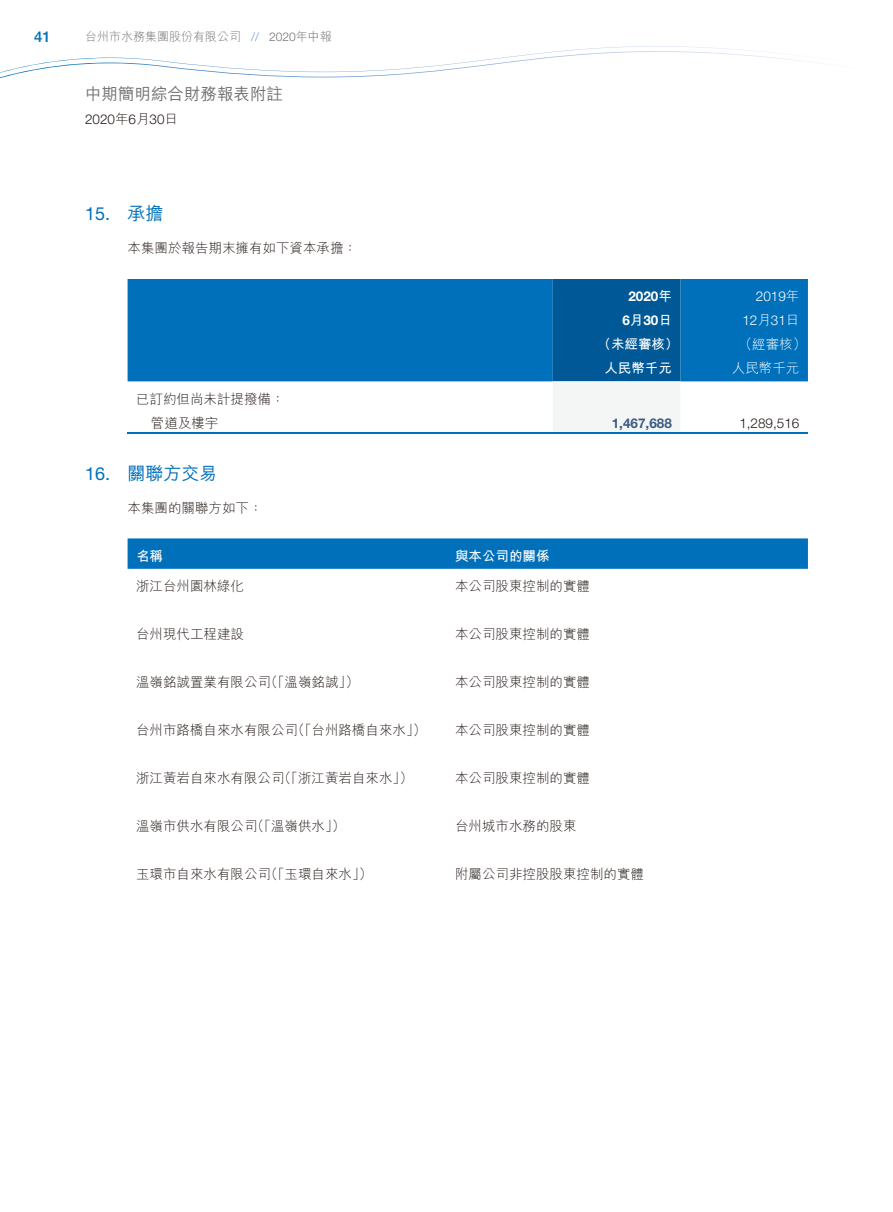
<style>
.page{position:relative;width:893px;height:1212px;background:#fff}
.page>*{position:absolute;margin:0;border:0;box-sizing:border-box;transform-origin:0 0}
.t1{font:18px "M Hei HK Medium E Ten B5 H";color:#0070bb}
.t2{font:18px "Helvetica Neue LT Std";color:#0070bb}
.t3{font:16.5px "M Hei HK Medium E Ten B5 H";color:#717171}
.t4{font:500 15px "Helvetica Neue LT Std";color:#0070bb}
.t5{font:13.5px/24px "M Hei HK Light E Ten B5 H";color:#231916}
.t6{font:13.5px "M Hei HK Bold E Ten B5 H";color:#fff}
.t7{font:300 13.5px "Helvetica Neue LT Std";color:#231916}
.t8{font:300 13.5px/24px "Helvetica Neue LT Std";color:#fff;text-align:right}
.t9{font:700 13.5px/24px "Helvetica Neue LT Std";color:#fff;text-align:center}
.t10{font:13.5px "M Hei HK Light E Ten B5 H";color:#fff}
.t11{font:700 13.5px "Helvetica Neue LT Std";color:#3c5c83}
.t12{font:12px "M Hei HK Light E Ten B5 H";color:#717171}
.s1{font-family:"Helvetica Neue LT Std";font-weight:300;color:#6594ce}
.s2{font-family:"Helvetica Neue LT Std";font-weight:300}
.s3{font-family:"M Hei HK Light E Ten B5 H";font-weight:400}
.s4{font-family:"M Hei HK Medium E Ten B5 H"}
.s5{font-family:"M Hei HK Bold E Ten B5 H";font-weight:400}
.s6{font-family:"Helvetica Neue LT Std"}
</style>
<div class="page">
<svg style="left:0;top:46px;width:816px;height:33px"></svg>
<div style="left:128px;top:279px;width:680px;height:102px;background:#0070bb"></div>
<svg style="left:553px;top:279px;width:127px;height:153px"></svg>
<hr style="left:128px;top:432px;width:425px;height:2px;background:#0070bb">
<hr style="left:553px;top:432px;width:127px;height:2px;background:#0070bb">
<hr style="left:680px;top:432px;width:128px;height:2px;background:#0070bb">
<div style="left:128px;top:538px;width:680px;height:31px;background:#0070bb"></div>
<p class="t4" style="left:34px;top:31px;width:18px">41</p>
<p class="t12" style="left:85px;top:32px;width:248px">台州市水務集團股份有限公司 <span class="s1">//</span> <span class="s2">2020</span>年中報</p>
<p class="t3" style="left:85px;top:87px;width:199px">中期簡明綜合財務報表附註</p>
<p class="t7" style="left:85px;top:115px;width:95px">2020<span class="s3">年</span>6<span class="s3">月</span>30<span class="s3">日</span></p>
<h1 class="t2" style="left:85px;top:203px;width:80px">15. <span class="s4">承擔</span></h1>
<p class="t5" style="left:128px;top:238px;width:231px">本集團於報告期末擁有如下資本承擔：</p>
<p class="t5" style="left:151px;top:388px;width:135px;text-indent:-15px">已訂約但尚未計提撥備：管道及樓宇</p>
<p class="t9" style="left:622px;top:285px;width:51px">2020<span class="s5">年<br></span>6<span class="s5">月</span>30<span class="s5">日</span></p>
<p class="t8" style="left:742px;top:286px;width:59px">2019<span class="s3">年<br></span>12<span class="s3">月</span>31<span class="s3">日</span></p>
<p class="t6" style="left:598px;top:339px;width:82px">（未經審核）</p>
<p class="t10" style="left:739px;top:339px;width:69px">（經審核）</p>
<p class="t6" style="left:604px;top:363px;width:69px">人民幣千元</p>
<p class="t10" style="left:732px;top:363px;width:69px">人民幣千元</p>
<p class="t11" style="left:612px;top:415px;width:62px">1,467,688</p>
<p class="t7" style="left:739px;top:418px;width:62px">1,289,516</p>
<h1 class="t1" style="left:85px;top:466px;width:134px"><span class="s6">16.</span> 關聯方交易</h1>
<p class="t5" style="left:128px;top:497px;width:137px">本集團的關聯方如下：</p>
<p class="t6" style="left:136px;top:550px;width:28px">名稱</p>
<p class="t6" style="left:455px;top:550px;width:96px">與本公司的關係</p>
<p class="t5" style="left:136px;top:576px;width:109px">浙江台州園林綠化</p>
<p class="t5" style="left:455px;top:576px;width:137px">本公司股東控制的實體</p>
<p class="t5" style="left:136px;top:624px;width:109px">台州現代工程建設</p>
<p class="t5" style="left:455px;top:624px;width:137px">本公司股東控制的實體</p>
<p class="t5" style="left:136px;top:672px;width:224px">溫嶺銘誠置業有限公司（「溫嶺銘誠」）</p>
<p class="t5" style="left:455px;top:672px;width:136px">本公司股東控制的實體</p>
<p class="t5" style="left:136px;top:720px;width:292px">台州市路橋自來水有限公司（「台州路橋自來水」）</p>
<p class="t5" style="left:455px;top:720px;width:136px">本公司股東控制的實體</p>
<p class="t5" style="left:136px;top:768px;width:278px">浙江黃岩自來水有限公司（「浙江黃岩自來水」）</p>
<p class="t5" style="left:455px;top:768px;width:136px">本公司股東控制的實體</p>
<p class="t5" style="left:136px;top:816px;width:211px">溫嶺市供水有限公司（「溫嶺供水」）</p>
<p class="t5" style="left:455px;top:816px;width:123px">台州城市水務的股東</p>
<p class="t5" style="left:136px;top:864px;width:238px">玉環市自來水有限公司（「玉環自來水」）</p>
<p class="t5" style="left:455px;top:864px;width:190px">附屬公司非控股股東控制的實體</p>
</div>
